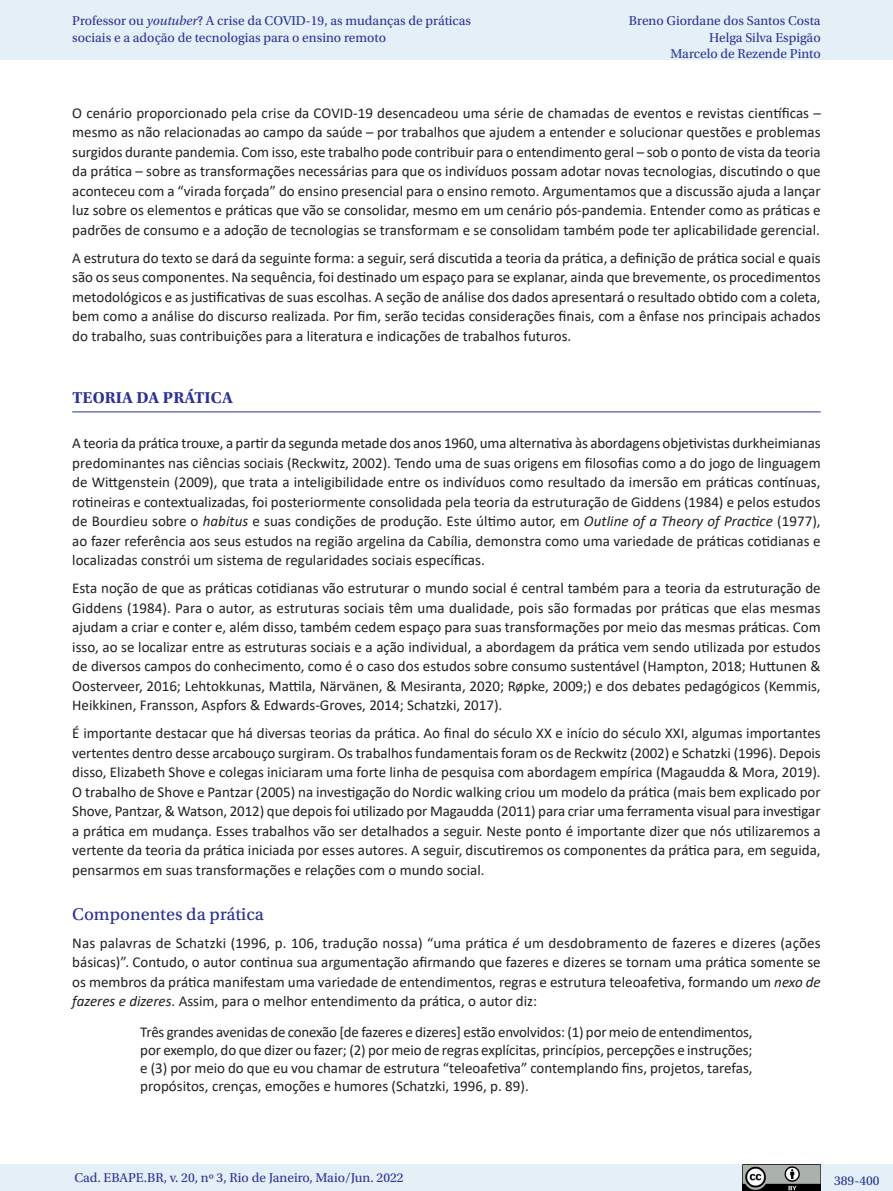
<style>
.page{position:relative;width:893px;height:1191px;background:#fff}
.page>*{position:absolute;margin:0;border:0;box-sizing:border-box;transform-origin:0 0}
._07_2_sub2{font:18px "Utopia Std Capt";color:#2b3393}
._07_1_sub_1{font:700 16.5px "Utopia Std";letter-spacing:.01em;color:#2b3393}
._06_0_texto{font:15px/19.5px "Calibri";color:#231f20;text-align:justify}
._06_2_citação{font:15px/18px "Calibri";color:#231f20;text-align:justify}
.t1{font:13.5px/16.5px "Utopia Std";color:#2b3393}
.s1{font-style:italic}
</style>
<div class="page">
<div style="left:0;top:0;width:893px;height:60px;background:#e4eff8"></div>
<div style="left:0;top:1164px;width:893px;height:27px;background:#e4eff8"></div>
<img style="left:743px;top:1164px;width:78px;height:27px">
<hr style="left:72px;top:411px;width:749px;height:1px;background:#2b3393">
<p class="t1" style="left:72px;top:13px;width:400px">Professor ou <span class="s1">youtuber</span>? A crise da COVID-19, as mudanças de práticas sociais e a adoção de tecnologias para o ensino remoto</p>
<p class="t1" style="left:629px;top:13px;width:193px;text-align:right">Breno Giordane dos Santos Costa<br>Helga Silva Espigão<br>Marcelo de Rezende Pinto</p>
<p class="_06_0_texto" style="left:72px;top:102px;width:750px">O cenário proporcionado pela crise da COVID-19 desencadeou uma série de chamadas de eventos e revistas científicas – mesmo as não relacionadas ao campo da saúde – por trabalhos que ajudem a entender e solucionar questões e problemas surgidos durante pandemia. Com isso, este trabalho pode contribuir para o entendimento geral – sob o ponto de vista da teoria da prática – sobre as transformações necessárias para que os indivíduos possam adotar novas tecnologias, discutindo o que aconteceu com a “virada forçada” do ensino presencial para o ensino remoto. Argumentamos que a discussão ajuda a lançar luz sobre os elementos e práticas que vão se consolidar, mesmo em um cenário pós-pandemia. Entender como as práticas e padrões de consumo e a adoção de tecnologias se transformam e se consolidam também pode ter aplicabilidade gerencial.</p>
<p class="_06_0_texto" style="left:72px;top:247px;width:750px">A estrutura do texto se dará da seguinte forma: a seguir, será discutida a teoria da prática, a definição de prática social e quais são os seus componentes. Na sequência, foi destinado um espaço para se explanar, ainda que brevemente, os procedimentos metodológicos e as justificativas de suas escolhas. A seção de análise dos dados apresentará o resultado obtido com a coleta, bem como a análise do discurso realizada. Por fim, serão tecidas considerações finais, com a ênfase nos principais achados do trabalho, suas contribuições para a literatura e indicações de trabalhos futuros.</p>
<p class="_07_1_sub_1" style="left:72px;top:388px;width:162px">TEORIA DA PRÁTICA</p>
<p class="_06_0_texto" style="left:72px;top:433px;width:750px">A teoria da prática trouxe, a partir da segunda metade dos anos 1960, uma alternativa às abordagens objetivistas durkheimianas predominantes nas ciências sociais (Reckwitz, 2002). Tendo uma de suas origens em filosofias como a do jogo de linguagem de Wittgenstein (2009), que trata a inteligibilidade entre os indivíduos como resultado da imersão em práticas contínuas, rotineiras e contextualizadas, foi posteriormente consolidada pela teoria da estruturação de Giddens (1984) e pelos estudos de Bourdieu sobre o <span class="s1">habitus</span> e suas condições de produção. Este último autor, em <span class="s1">Outline of a Theory of Practice</span> (1977), ao fazer referência aos seus estudos na região argelina da Cabília, demonstra como uma variedade de práticas cotidianas e localizadas constrói um sistema de regularidades sociais específicas.</p>
<p class="_06_0_texto" style="left:72px;top:578px;width:750px">Esta noção de que as práticas cotidianas vão estruturar o mundo social é central também para a teoria da estruturação de Giddens (1984). Para o autor, as estruturas sociais têm uma dualidade, pois são formadas por práticas que elas mesmas ajudam a criar e conter e, além disso, também cedem espaço para suas transformações por meio das mesmas práticas. Com isso, ao se localizar entre as estruturas sociais e a ação individual, a abordagem da prática vem sendo utilizada por estudos de diversos campos do conhecimento, como é o caso dos estudos sobre consumo sustentável (Hampton, 2018; Huttunen &amp; Oosterveer, 2016; Lehtokkunas, Mattila, Närvänen, &amp; Mesiranta, 2020; Røpke, 2009;) e dos debates pedagógicos (Kemmis, Heikkinen, Fransson, Aspfors &amp; Edwards-Groves, 2014; Schatzki, 2017).</p>
<p class="_06_0_texto" style="left:72px;top:723px;width:750px">É importante destacar que há diversas teorias da prática. Ao final do século XX e início do século XXI, algumas importantes vertentes dentro desse arcabouço surgiram. Os trabalhos fundamentais foram os de Reckwitz (2002) e Schatzki (1996). Depois disso, Elizabeth Shove e colegas iniciaram uma forte linha de pesquisa com abordagem empírica (Magaudda &amp; Mora, 2019).<br>O trabalho de Shove e Pantzar (2005) na investigação do Nordic walking criou um modelo da prática (mais bem explicado por Shove, Pantzar, &amp; Watson, 2012) que depois foi utilizado por Magaudda (2011) para criar uma ferramenta visual para investigar a prática em mudança. Esses trabalhos vão ser detalhados a seguir. Neste ponto é importante dizer que nós utilizaremos a vertente da teoria da prática iniciada por esses autores. A seguir, discutiremos os componentes da prática para, em seguida, pensarmos em suas transformações e relações com o mundo social.</p>
<p class="_07_2_sub2" style="left:72px;top:904px;width:193px">Componentes da prática</p>
<p class="_06_0_texto" style="left:72px;top:932px;width:750px">Nas palavras de Schatzki (1996, p. 106, tradução nossa) “uma prática <span class="s1">é</span> um desdobramento de fazeres e dizeres (ações básicas)”. Contudo, o autor continua sua argumentação afirmando que fazeres e dizeres se tornam uma prática somente se os membros da prática manifestam uma variedade de entendimentos, regras e estrutura teleoafetiva, formando um <span class="s1">nexo de fazeres e dizeres</span>. Assim, para o melhor entendimento da prática, o autor diz:</p>
<p class="_06_2_citação" style="left:140px;top:1022px;width:614px">Três grandes avenidas de conexão [de fazeres e dizeres] estão envolvidos: (1) por meio de entendimentos, por exemplo, do que dizer ou fazer; (2) por meio de regras explícitas, princípios, percepções e instruções; e (3) por meio do que eu vou chamar de estrutura “teleoafetiva” contemplando fins, projetos, tarefas, propósitos, crenças, emoções e humores (Schatzki, 1996, p. 89).</p>
<p class="t1" style="left:74px;top:1169px;width:331px">Cad. EBAPE.BR, v. 20, nº 3, Rio de Janeiro, Maio/Jun. 2022</p>
<p class="t1" style="left:834px;top:1172px;width:47px">389-400</p>
</div>
